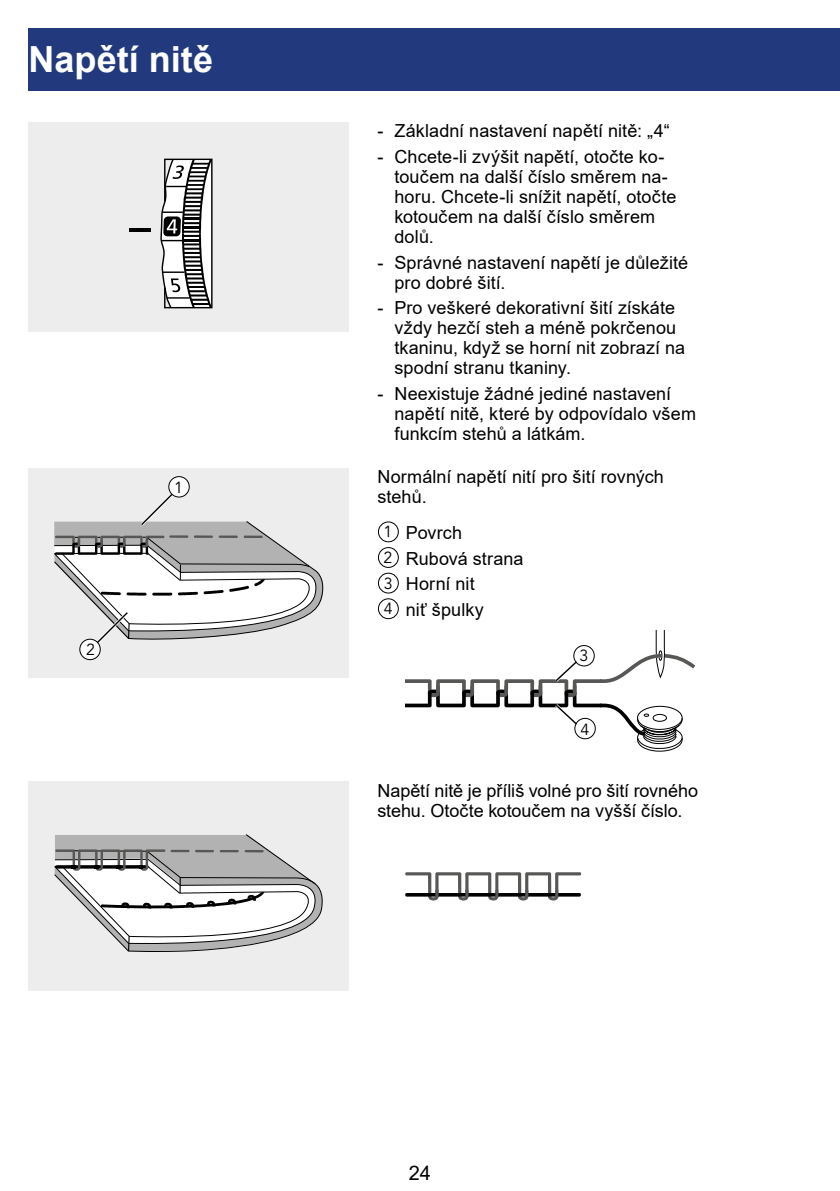
<style>
.page{position:relative;width:840px;height:1191px;background:#fff}
.page>*{position:absolute;margin:0;border:0;box-sizing:border-box;transform-origin:0 0}
.t1{font:700 36px "Arial";color:#fff}
.t2{font:20px "Arial";color:#000}
.t3{font:18px/20px "Arial";letter-spacing:.005em;color:#000}
.t4{font:16px/25.6px "Avenir LT Std";color:#000;text-align:justify}
</style>
<div class="page">
<div style="left:28px;top:28px;width:811px;height:63px;background:#223a7d"></div>
<div style="left:378px;top:521px;width:20px;height:21px;border:1px solid #000;border-radius:50%"></div>
<div style="left:378px;top:547px;width:20px;height:21px;border:1px solid #000;border-radius:50%"></div>
<div style="left:378px;top:572px;width:20px;height:21px;border:1px solid #000;border-radius:50%"></div>
<div style="left:378px;top:598px;width:20px;height:21px;border:1px solid #000;border-radius:50%"></div>
<svg style="left:405px;top:872px;width:175px;height:28px"></svg>
<div style="left:28px;top:122px;width:321px;height:209px;background:#ededed"></div>
<hr style="left:129px;top:228px;width:22px;height:4px;background:#000">
<svg style="left:161px;top:158px;width:52px;height:151px;background:#a3a3a3"></svg>
<div style="left:28px;top:468px;width:321px;height:209px;background:#ededed"></div>
<div style="left:169px;top:476px;width:20px;height:21px;background:#fff;border-radius:50%"></div>
<div style="left:168px;top:476px;width:22px;height:21px;border:1px solid #000;border-radius:50%"></div>
<div style="left:80px;top:639px;width:20px;height:20px;background:#fff;border-radius:50%"></div>
<div style="left:79px;top:638px;width:22px;height:22px;border:1px solid #000;border-radius:50%"></div>
<svg style="left:54px;top:490px;width:270px;height:157px"></svg>
<svg style="left:405px;top:630px;width:291px;height:122px"></svg>
<div style="left:573px;top:645px;width:21px;height:21px;border:1px solid #000;border-radius:50%"></div>
<div style="left:574px;top:718px;width:21px;height:21px;border:1px solid #000;border-radius:50%"></div>
<div style="left:28px;top:781px;width:321px;height:210px;background:#ededed"></div>
<svg style="left:54px;top:834px;width:269px;height:118px"></svg>
<h1 class="t1" style="left:28px;top:34px;width:186px">Napětí nitě</h1>
<p class="t4" style="left:86px;top:637px;width:10px">2</p>
<p class="t4" style="left:174px;top:475px;width:10px">1</p>
<p class="t3" style="left:377px;top:121px;width:294px">- Základní nastavení napětí nitě: „4“</p>
<p class="t3" style="left:394px;top:147px;width:283px;text-indent:-17px">- Chcete-li zvýšit napětí, otočte ko&shy;toučem na další číslo směrem na&shy;horu. Chcete-li snížit napětí, otočte kotoučem na další číslo směrem dolů.</p>
<p class="t3" style="left:394px;top:252px;width:295px;text-indent:-17px">- Správné nastavení napětí je důležité pro dobré šití.</p>
<p class="t3" style="left:394px;top:298px;width:292px;text-indent:-17px">- Pro veškeré dekorativní šití získáte vždy hezčí steh a méně pokrčenou tkaninu, když se horní nit zobrazí na spodní stranu tkaniny.</p>
<p class="t3" style="left:394px;top:384px;width:303px;text-indent:-17px">- Neexistuje žádné jediné nastavení napětí nitě, které by odpovídalo všem funkcím stehů a látkám.</p>
<p class="t3" style="left:377px;top:467px;width:288px">Normální napětí nití pro šití rovných stehů.</p>
<p class="t3" style="left:405px;top:520px;width:119px;line-height:25.6px">Povrch<br>Rubová strana<br>Horní nit<br>niť špulky</p>
<p class="t4" style="left:383px;top:519px;width:11px">1<br>2<br>3<br>4</p>
<p class="t4" style="left:579px;top:643px;width:10px">3</p>
<p class="t4" style="left:580px;top:716px;width:10px">4</p>
<p class="t3" style="left:377px;top:780px;width:322px">Napětí nitě je příliš volné pro šití rovného stehu. Otočte kotoučem na vyšší číslo.</p>
<p class="t2" style="left:409px;top:1159px;width:23px">24</p>
</div>
